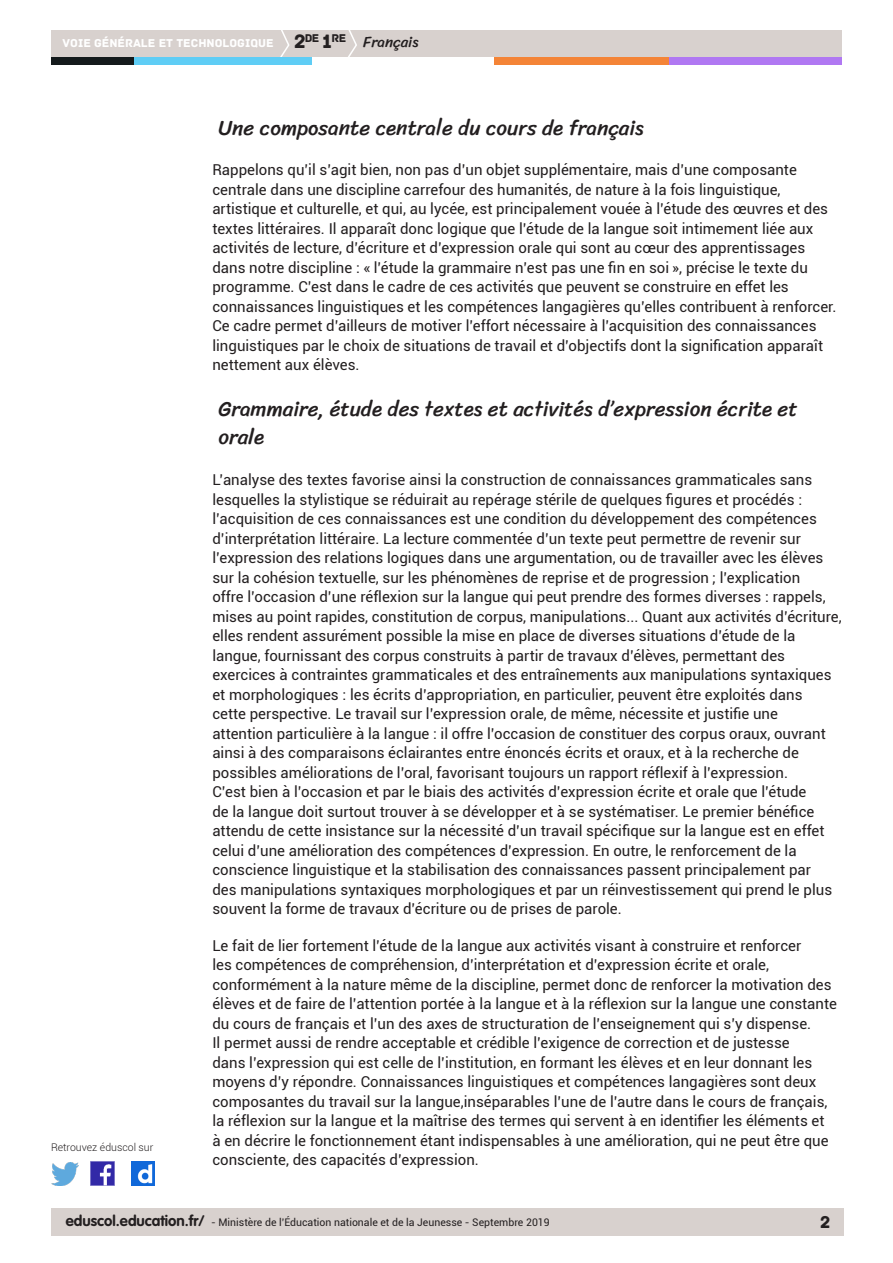
<style>
.page{position:relative;width:893px;height:1263px;background:#fff}
.page>*{position:absolute;margin:0;border:0;box-sizing:border-box;transform-origin:0 0}
._02_titre_1{font:21px/28.5px "Sriracha";color:#231f20}
.t1{font:18px "Archive";color:#231f20}
.Texte_courant{font:15px/19.5px "Roboto";color:#231f20}
.t2{font:15px "Sriracha";color:#231f20}
.t3{font:12px "Archive";color:#fff}
.t4{font:11.85px "Archive";color:#231f20}
.t5{font:10.5px "Roboto";color:#231f20}
.t6{font:300 10.5px "Roboto";color:#231f20}
.s1{font-size:20.4px}
.s2{font-family:"VAG Rounded Std";font-weight:700;font-size:15px}
</style>
<div class="page">
<div style="left:51px;top:1209px;width:792px;height:27px;background:#d8d1ce"></div>
<div style="left:51px;top:30px;width:791px;height:27px;background:#d8d1ce"></div>
<svg style="left:280px;top:30px;width:10px;height:27px"></svg>
<svg style="left:348px;top:30px;width:9px;height:27px"></svg>
<div style="left:133px;top:57px;width:179px;height:8px;background:#5fcdf5"></div>
<div style="left:51px;top:57px;width:82px;height:8px;background:#141a1c"></div>
<div style="left:667px;top:57px;width:175px;height:8px;background:#b078f2"></div>
<div style="left:494px;top:57px;width:175px;height:8px;background:#f48437"></div>
<img style="left:91px;top:1162px;width:23px;height:23px">
<img style="left:51px;top:1163px;width:28px;height:22px">
<img style="left:132px;top:1162px;width:22px;height:23px">
<p class="t4" style="left:294px;top:31px;width:54px"><span class="s1">2</span>DE <span class="s1">1</span>RE</p>
<p class="t3" style="left:63px;top:36px;width:212px">VOIE GÉNÉRALE ET TECHNOLOGIQUE</p>
<p class="t2" style="left:363px;top:33px;width:57px">Français</p>
<p class="t6" style="left:51px;top:1140px;width:104px">Retrouvez éduscol sur</p>
<p class="_02_titre_1" style="left:218px;top:113px;width:427px">Une composante centrale du cours de français</p>
<p class="Texte_courant" style="left:212px;top:160px;width:626px">Rappelons qu’il s’agit bien, non pas d’un objet supplémentaire, mais d’une composante centrale dans une discipline carrefour des humanités, de nature à la fois linguistique, artistique et culturelle, et qui, au lycée, est principalement vouée à l’étude des œuvres et des textes littéraires. Il apparaît donc logique que l’étude de la langue soit intimement liée aux activités de lecture, d’écriture et d’expression orale qui sont au cœur des apprentissages dans notre discipline : « l’étude la grammaire n’est pas une fin en soi », précise le texte du programme. C’est dans le cadre de ces activités que peuvent se construire en effet les connaissances linguistiques et les compétences langagières qu’elles contribuent à renforcer.<br>Ce cadre permet d’ailleurs de motiver l’effort nécessaire à l’acquisition des connaissances linguistiques par le choix de situations de travail et d’objectifs dont la signification apparaît nettement aux élèves.</p>
<p class="_02_titre_1" style="left:218px;top:394px;width:581px">Grammaire, étude des textes et activités d’expression écrite et orale</p>
<p class="Texte_courant" style="left:212px;top:469px;width:631px">L’analyse des textes favorise ainsi la construction de connaissances grammaticales sans lesquelles la stylistique se réduirait au repérage stérile de quelques figures et procédés : l’acquisition de ces connaissances est une condition du développement des compétences d’interprétation littéraire. La lecture commentée d’un texte peut permettre de revenir sur l’expression des relations logiques dans une argumentation, ou de travailler avec les élèves sur la cohésion textuelle, sur les phénomènes de reprise et de progression ; l’explication<br>offre l’occasion d’une réflexion sur la langue qui peut prendre des formes diverses : rappels, mises au point rapides, constitution de corpus, manipulations... Quant aux activités d’écriture, elles rendent assurément possible la mise en place de diverses situations d’étude de la langue, fournissant des corpus construits à partir de travaux d’élèves, permettant des exercices à contraintes grammaticales et des entraînements aux manipulations syntaxiques et morphologiques : les écrits d’appropriation, en particulier, peuvent être exploités dans<br>cette perspective. Le travail sur l’expression orale, de même, nécessite et justifie une attention particulière à la langue : il offre l’occasion de constituer des corpus oraux, ouvrant ainsi à des comparaisons éclairantes entre énoncés écrits et oraux, et à la recherche de possibles améliorations de l’oral, favorisant toujours un rapport réflexif à l’expression.<br>C’est bien à l’occasion et par le biais des activités d’expression écrite et orale que l’étude<br>de la langue doit surtout trouver à se développer et à se systématiser. Le premier bénéfice attendu de cette insistance sur la nécessité d’un travail spécifique sur la langue est en effet celui d’une amélioration des compétences d’expression. En outre, le renforcement de la conscience linguistique et la stabilisation des connaissances passent principalement par<br>des manipulations syntaxiques morphologiques et par un réinvestissement qui prend le plus souvent la forme de travaux d’écriture ou de prises de parole.</p>
<p class="Texte_courant" style="left:212px;top:935px;width:626px">Le fait de lier fortement l’étude de la langue aux activités visant à construire et renforcer<br>les compétences de compréhension, d’interprétation et d’expression écrite et orale, conformément à la nature même de la discipline, permet donc de renforcer la motivation des élèves et de faire de l’attention portée à la langue et à la réflexion sur la langue une constante du cours de français et l’un des axes de structuration de l’enseignement qui s’y dispense.<br>Il permet aussi de rendre acceptable et crédible l’exigence de correction et de justesse<br>dans l’expression qui est celle de l’institution, en formant les élèves et en leur donnant les moyens d’y répondre. Connaissances linguistiques et compétences langagières sont deux composantes du travail sur la langue,inséparables l’une de l’autre dans le cours de français, la réflexion sur la langue et la maîtrise des termes qui servent à en identifier les éléments et<br>à en décrire le fonctionnement étant indispensables à une amélioration, qui ne peut être que consciente, des capacités d’expression.</p>
<p class="t5" style="left:66px;top:1215px;width:485px"><span class="s2">eduscol.education.fr/</span> - Ministère de l’Éducation nationale et de la Jeunesse - Septembre 2019</p>
<p class="t1" style="left:820px;top:1211px;width:12px">2</p>
</div>
